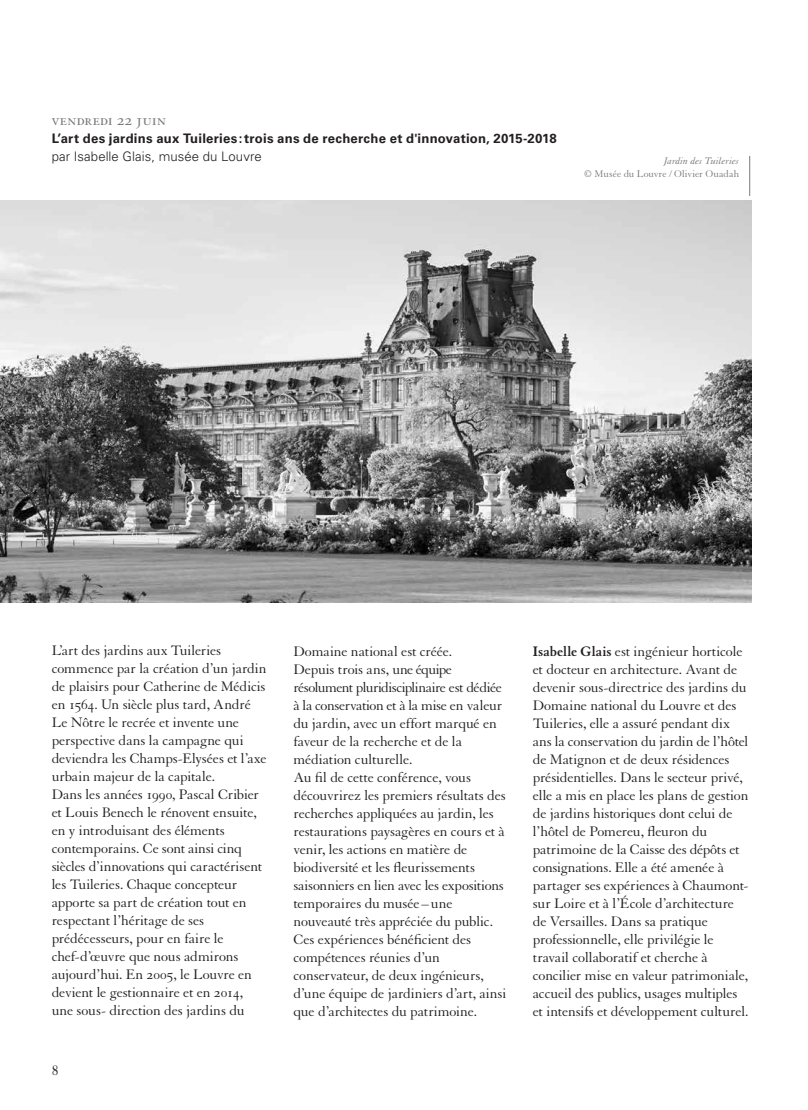
<style>
.page{position:relative;width:808px;height:1110px;background:#fff}
.page>*{position:absolute;margin:0;border:0;box-sizing:border-box;transform-origin:0 0}
.t1{font:17.25px "Granjon LT Std";color:#77797b}
.t2{font:15px/18px "Granjon LT Std";letter-spacing:-.01em;color:#231f20}
.t3{font:700 13.2px "Univers LT Std";letter-spacing:.02em;color:#231f20}
.t4{font:300 13.2px "Univers LT Std";letter-spacing:.005em;color:#231f20}
.t5{font:10.5px "Granjon LT Std";letter-spacing:.01em;color:#77797b}
.t6{font:italic 10.5px "Granjon LT Std";letter-spacing:.005em;color:#77797b}
.s1{font-weight:700}
</style>
<div class="page">
<img style="left:0;top:200px;width:752px;height:403px">
<hr style="left:749px;top:156px;width:1px;height:40px;background:#77797b">
<p class="t1" style="left:52px;top:110px;width:116px">vendredi 22 juin</p>
<p class="t3" style="left:52px;top:131px;width:506px">L’art des jardins aux Tuileries:trois ans de recherche et d'innovation, 2015-2018</p>
<p class="t4" style="left:52px;top:148px;width:211px">par Isabelle Glais, musée du Louvre</p>
<p class="t6" style="left:664px;top:155px;width:76px">Jardin des Tuileries</p>
<p class="t5" style="left:584px;top:168px;width:157px">© Musée du Louvre / Olivier Ouadah</p>
<p class="t2" style="left:52px;top:642px;width:216px">L’art des jardins aux Tuileries commence par la création d’un jardin de plaisirs pour Catherine de Médicis en 1564. Un siècle plus tard, André Le Nôtre le recrée et invente une perspective dans la campagne qui deviendra les Champs-Elysées et l’axe urbain majeur de la capitale.<br>Dans les années 1990, Pascal Cribier et Louis Benech le rénovent ensuite, en y introduisant des éléments contemporains. Ce sont ainsi cinq siècles d’innovations qui caractérisent les Tuileries. Chaque concepteur apporte sa part de création tout en respectant l’héritage de ses prédécesseurs, pour en faire le chef-d’œuvre que nous admirons aujourd’hui. En 2005, le Louvre en devient le gestionnaire et en 2014, une sous- direction des jardins du</p>
<p class="t2" style="left:293px;top:642px;width:214px">Domaine national est créée.<br>Depuis trois ans, une équipe résolument pluridisciplinaire est dédiée à la conservation et à la mise en valeur du jardin, avec un effort marqué en faveur de la recherche et de la médiation culturelle.<br>Au fil de cette conférence, vous découvrirez les premiers résultats des recherches appliquées au jardin, les restaurations paysagères en cours et à venir, les actions en matière de biodiversité et les fleurissements saisonniers en lien avec les expositions temporaires du musée–une nouveauté très appréciée du public.<br>Ces expériences bénéficient des compétences réunies d’un conservateur, de deux ingénieurs, d’une équipe de jardiniers d’art, ainsi que d’architectes du patrimoine.</p>
<p class="t2" style="left:52px;top:1062px;width:8px">8</p>
<p class="t2" style="left:533px;top:642px;width:217px"><span class="s1">Isabelle Glais</span> est ingénieur horticole et docteur en architecture. Avant de devenir sous-directrice des jardins du Domaine national du Louvre et des Tuileries, elle a assuré pendant dix ans la conservation du jardin de l’hôtel de Matignon et de deux résidences présidentielles. Dans le secteur privé, elle a mis en place les plans de gestion de jardins historiques dont celui de l’hôtel de Pomereu, fleuron du patrimoine de la Caisse des dépôts et consignations. Elle a été amenée à partager ses expériences à Chaumont&shy;sur Loire et à l’École d’architecture de Versailles. Dans sa pratique professionnelle, elle privilégie le travail collaboratif et cherche à concilier mise en valeur patrimoniale, accueil des publics, usages multiples et intensifs et développement culturel.</p>
</div>
